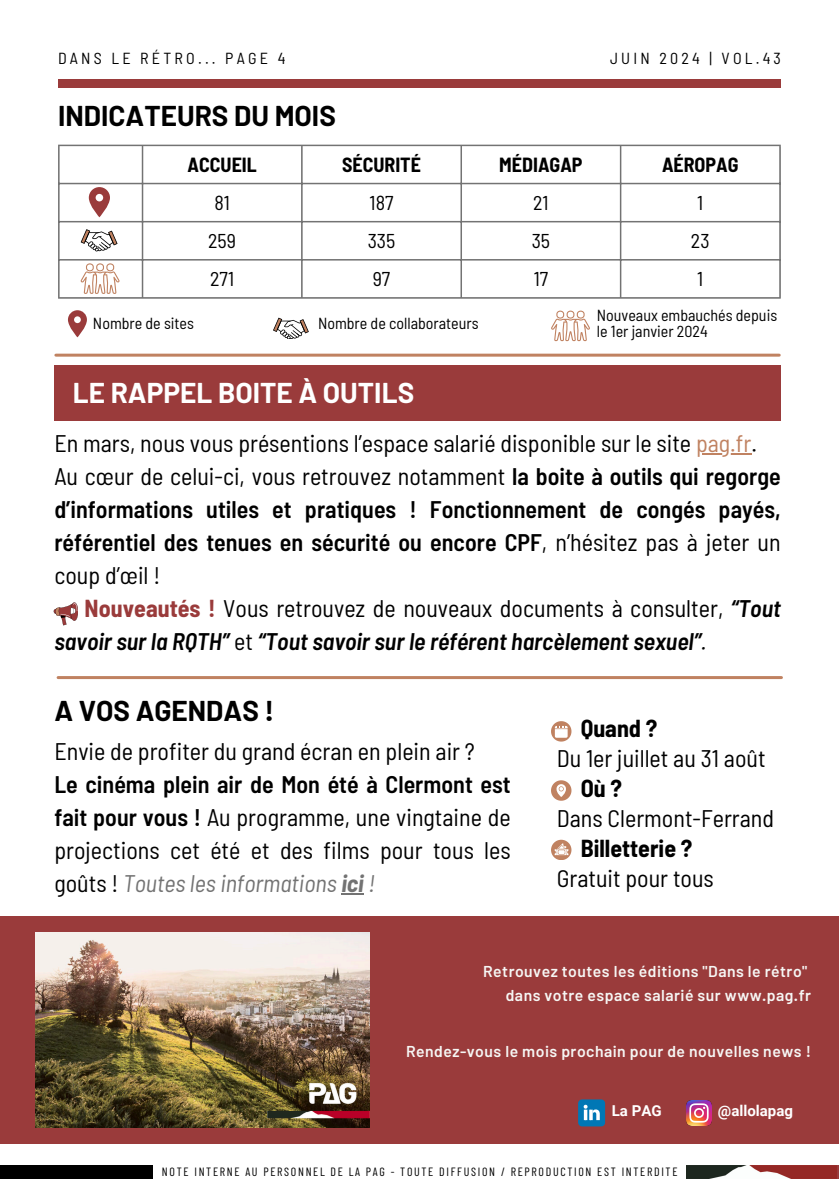
<style>
.page{position:relative;width:839px;height:1191px;background:#fff}
.page>*{position:absolute;margin:0;border:0;box-sizing:border-box;transform-origin:0 0}
.t1{font:700 28px "Barlow";color:#000}
.t2{font:700 28px "Barlow";color:#fff}
.t3{font:semi-condensed 24px/33px "Barlow";color:#000}
.t4{font:600 semi-condensed 24px "Barlow";color:#000}
.t5{font:italic 600 semi-condensed 24px "Barlow";color:#000}
.t6{font:700 semi-condensed 24px "Barlow";color:#000}
.t7{font:700 semi-condensed 20px "Barlow";color:#000}
.t8{font:semi-condensed 20px "Barlow";color:#000}
.t9{font:semi-condensed 16px/16px "Barlow";color:#000}
.t10{font:semi-condensed 16px "Barlow";letter-spacing:.2em;color:#000}
.t11{font:600 15.8px/23.6px "Barlow";letter-spacing:.03em;color:#f6f6f4;text-align:right}
.t12{font:700 15px "Roboto";color:#fff}
.t13{font:12px "Barlow Condensed";letter-spacing:.14em;color:#000}
.s1{color:#c08261}
.s2{font-weight:600}
.s3{font-weight:400}
.s4{font-weight:700;color:#9a3b3b}
.s5{font-weight:600;font-style:italic}
.s6{font-weight:400;font-style:normal}
.s7{font-style:italic;color:#737373}
.s8{font-weight:700;font-style:italic;color:#737373}
</style>
<div class="page">
<div style="left:58px;top:80px;width:723px;height:7px;background:#9a3b3b"></div>
<div style="left:791px;top:1165px;width:47px;height:14px;background:#952825"></div>
<img style="left:686px;top:1165px;width:105px;height:14px">
<div style="left:0;top:1165px;width:153px;height:14px;background:#000"></div>
<div style="left:0;top:916px;width:838px;height:227px;background:#9a3b3b"></div>
<img style="left:35px;top:932px;width:334px;height:195px">
<svg style="left:578px;top:1099px;width:27px;height:27px"></svg>
<img style="left:686px;top:1100px;width:25px;height:26px">
<hr style="left:58px;top:676px;width:723px;height:3px;background:#c08261">
<hr style="left:56px;top:354px;width:723px;height:3px;background:#c08261">
<svg style="left:68px;top:310px;width:19px;height:27px"></svg>
<svg style="left:273px;top:318px;width:36px;height:21px"></svg>
<hr style="left:58px;top:146px;width:2px;height:151px;background:#737373">
<hr style="left:142px;top:146px;width:1px;height:151px;background:#737373">
<hr style="left:301px;top:146px;width:1px;height:151px;background:#737373">
<hr style="left:460px;top:146px;width:2px;height:151px;background:#737373">
<hr style="left:620px;top:146px;width:1px;height:151px;background:#737373">
<hr style="left:779px;top:146px;width:1px;height:151px;background:#737373">
<hr style="left:58px;top:145px;width:722px;height:1px;background:#737373">
<hr style="left:58px;top:183px;width:722px;height:1px;background:#737373">
<hr style="left:58px;top:221px;width:722px;height:1px;background:#737373">
<hr style="left:58px;top:259px;width:722px;height:2px;background:#737373">
<hr style="left:58px;top:297px;width:722px;height:2px;background:#737373">
<svg style="left:89px;top:187px;width:21px;height:30px"></svg>
<svg style="left:81px;top:229px;width:36px;height:22px"></svg>
<div style="left:54px;top:365px;width:726px;height:56px;background:#9a3b3b"></div>
<hr style="left:696px;top:453px;width:55px;height:2px;background:#c08261">
<svg style="left:54px;top:602px;width:24px;height:23px"></svg>
<svg style="left:551px;top:721px;width:20px;height:21px"></svg>
<svg style="left:551px;top:780px;width:20px;height:21px"></svg>
<svg style="left:551px;top:840px;width:20px;height:20px"></svg>
<svg style="left:554px;top:843px;width:14px;height:12px"></svg>
<svg style="left:81px;top:263px;width:39px;height:31px"></svg>
<hr style="left:341px;top:893px;width:23px;height:2px;background:#737373">
<svg style="left:551px;top:311px;width:39px;height:31px"></svg>
<h5 class="t10" style="left:58px;top:48px;width:229px">DANS LE RÉTRO... PAGE 4</h5>
<p class="t10" style="left:610px;top:48px;width:172px">JUIN 2024 | VOL.43</p>
<h1 class="t1" style="left:58px;top:98px;width:279px">INDICATEURS DU MOIS</h1>
<h1 class="t7" style="left:187px;top:152px;width:71px">ACCUEIL</h1>
<p class="t7" style="left:342px;top:152px;width:80px">SÉCURITÉ</p>
<p class="t7" style="left:499px;top:152px;width:85px">MÉDIAGAP</p>
<p class="t7" style="left:662px;top:152px;width:78px">AÉROPAG</p>
<p class="t8" style="left:214px;top:190px;width:17px">81</p>
<p class="t8" style="left:369px;top:190px;width:25px">187</p>
<p class="t8" style="left:533px;top:190px;width:17px">21</p>
<p class="t8" style="left:697px;top:190px;width:8px">1</p>
<p class="t8" style="left:208px;top:228px;width:29px">259</p>
<p class="t8" style="left:367px;top:228px;width:29px">335</p>
<p class="t8" style="left:531px;top:228px;width:20px">35</p>
<p class="t8" style="left:691px;top:228px;width:20px">23</p>
<p class="t8" style="left:210px;top:266px;width:25px">271</p>
<p class="t8" style="left:373px;top:266px;width:19px">97</p>
<p class="t8" style="left:533px;top:266px;width:16px">17</p>
<p class="t8" style="left:697px;top:266px;width:8px">1</p>
<p class="t9" style="left:93px;top:315px;width:102px">Nombre de sites</p>
<h2 class="t9" style="left:318px;top:315px;width:162px">Nombre de collaborateurs</h2>
<p class="t9" style="left:596px;top:307px;width:182px">Nouveaux embauchés depuis le 1er janvier 2024</p>
<h2 class="t2" style="left:73px;top:375px;width:343px">LE RAPPEL BOITE À OUTILS</h2>
<p class="t3" style="left:54px;top:426px;width:704px">En mars, nous vous présentions l’espace salarié disponible sur le site <span class="s1">pag.fr</span>.</p>
<p class="t3" style="left:54px;top:459px;width:727px">Au cœur de celui-ci, vous retrouvez notamment <span class="s2">la boite à outils qui regorge</span></p>
<p class="t4" style="left:54px;top:494px;width:727px">d’informations utiles et pratiques ! Fonctionnement de congés payés,</p>
<p class="t4" style="left:54px;top:527px;width:727px">référentiel des tenues en sécurité ou encore CPF<span class="s3">, n’hésitez pas à jeter un</span></p>
<p class="t3" style="left:54px;top:558px;width:107px">coup d’œil !</p>
<p class="t3" style="left:85px;top:591px;width:697px"><span class="s4">Nouveautés !</span> Vous retrouvez de nouveaux documents à consulter, <span class="s5">“Tout</span></p>
<p class="t5" style="left:54px;top:626px;width:653px">savoir sur la RQTH” <span class="s6">et</span> “Tout savoir sur le référent harcèlement sexuel”<span class="s3">.</span></p>
<p class="t1" style="left:54px;top:693px;width:221px">A VOS AGENDAS !</p>
<p class="t3" style="left:54px;top:733px;width:458px">Envie de profiter du grand écran en plein air ?<br><span class="s2">Le cinéma plein air de Mon été à Clermont est fait pour vous !</span> Au programme, une vingtaine de projections cet été et des films pour tous les goûts ! <span class="s7">Toutes les informations</span> <span class="s8">ici</span> <span class="s7">!</span></p>
<p class="t6" style="left:580px;top:713px;width:78px">Quand ?</p>
<p class="t3" style="left:556px;top:741px;width:210px">Du 1er juillet au 31 août</p>
<p class="t6" style="left:580px;top:773px;width:43px">Où?</p>
<p class="t3" style="left:556px;top:801px;width:219px">Dans Clermont-Ferrand</p>
<p class="t6" style="left:580px;top:833px;width:113px">Billetterie ?</p>
<p class="t3" style="left:556px;top:861px;width:159px">Gratuit pour tous</p>
<p class="t11" style="left:483px;top:959px;width:329px">Retrouvez toutes les éditions "Dans le rétro" dans votre espace salarié sur www.pag.fr</p>
<h5 class="t11" style="left:406px;top:1039px;width:406px">Rendez-vous le mois prochain pour de nouvelles news !</h5>
<h2 class="t12" style="left:611px;top:1102px;width:51px">La PAG</h2>
<h1 class="t12" style="left:718px;top:1102px;width:77px">@allolapag</h1>
<h5 class="t13" style="left:162px;top:1164px;width:517px">NOTE INTERNE AU PERSONNEL DE LA PAG - TOUTE DIFFUSION / REPRODUCTION EST INTERDITE</h5>
</div>
